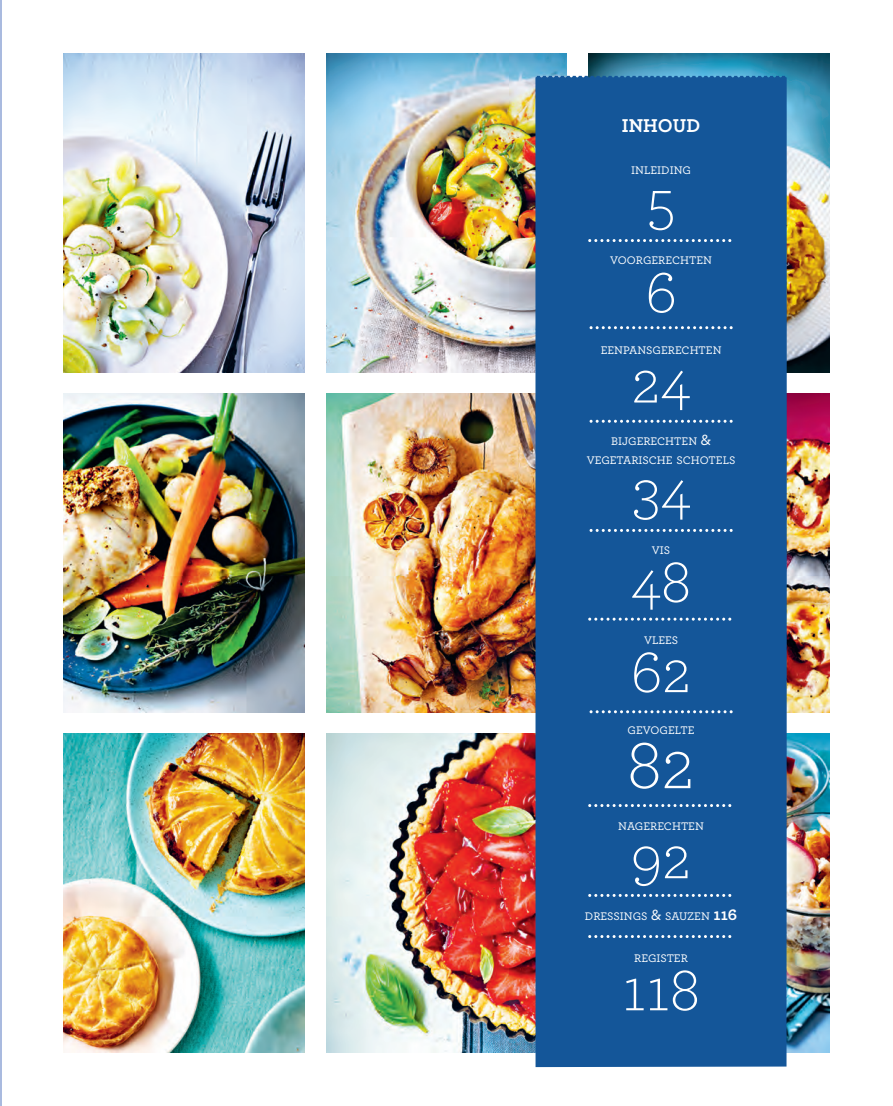
<style>
.page{position:relative;width:893px;height:1106px;background:#fff}
.page>*{position:absolute;margin:0;border:0;box-sizing:border-box;transform-origin:0 0}
.t1{font:300 72px "Archer";color:#fff}
.t2{font:300 63px "Archer";color:#fff}
.t3{font:700 19.5px "Archer";color:#fff}
.t4{font:500 11.55px/19.5px "Archer";color:#fff;text-align:center}
.s1{font-size:16.5px}
.s2{font-weight:700;font-size:16.5px}
</style>
<div class="page">
<hr style="left:0;top:0;width:1px;height:1106px;background:#a9badf">
<img style="left:64px;top:53px;width:241px;height:319px">
<img style="left:326px;top:53px;width:241px;height:319px">
<img style="left:588px;top:53px;width:241px;height:319px">
<img style="left:64px;top:733px;width:241px;height:319px">
<img style="left:787px;top:393px;width:42px;height:319px">
<img style="left:64px;top:393px;width:241px;height:319px">
<img style="left:326px;top:393px;width:209px;height:319px">
<img style="left:326px;top:733px;width:209px;height:319px">
<img style="left:787px;top:733px;width:42px;height:319px">
<div style="left:535px;top:76px;width:252px;height:991px;background:#145699"></div>
<svg style="left:588px;top:239px;width:143px;height:3px"></svg>
<svg style="left:590px;top:529px;width:143px;height:3px"></svg>
<svg style="left:590px;top:420px;width:143px;height:3px"></svg>
<svg style="left:588px;top:617px;width:143px;height:3px"></svg>
<svg style="left:590px;top:710px;width:143px;height:3px"></svg>
<svg style="left:588px;top:935px;width:143px;height:3px"></svg>
<svg style="left:588px;top:894px;width:143px;height:3px"></svg>
<svg style="left:588px;top:804px;width:143px;height:3px"></svg>
<svg style="left:590px;top:326px;width:143px;height:3px"></svg>
<h3 class="t3" style="left:622px;top:110px;width:80px">INHOUD</h3>
<p class="t4" style="left:631px;top:160px;width:61px">INLEIDING</p>
<h2 class="t2" style="left:647px;top:160px;width:30px">5</h2>
<p class="t4" style="left:610px;top:250px;width:103px">VOORGERECHTEN</p>
<h2 class="t2" style="left:645px;top:250px;width:33px">6</h2>
<p class="t4" style="left:601px;top:340px;width:122px">EENPANSGERECHTEN</p>
<h2 class="t2" style="left:632px;top:340px;width:61px">24</h2>
<p class="t4" style="left:587px;top:430px;width:150px">BIJGERECHTEN <span class="s1">&amp;<br></span>VEGETARISCHE SCHOTELS</p>
<h2 class="t2" style="left:631px;top:450px;width:61px">34</h2>
<p class="t4" style="left:652px;top:540px;width:20px">VIS</p>
<h2 class="t2" style="left:631px;top:540px;width:61px">48</h2>
<p class="t4" style="left:644px;top:630px;width:36px">VLEES</p>
<h2 class="t2" style="left:631px;top:630px;width:62px">62</h2>
<p class="t4" style="left:628px;top:720px;width:68px">GEVOGELTE</p>
<h1 class="t1" style="left:627px;top:717px;width:69px">82</h1>
<p class="t4" style="left:618px;top:816px;width:87px">NAGERECHTEN</p>
<h2 class="t2" style="left:631px;top:816px;width:62px">92</h2>
<p class="t4" style="left:585px;top:906px;width:154px">DRESSINGS <span class="s1">&amp;</span> SAUZEN <span class="s2">116</span></p>
<p class="t4" style="left:634px;top:948px;width:55px">REGISTER</p>
<h2 class="t2" style="left:622px;top:948px;width:79px">118</h2>
</div>
